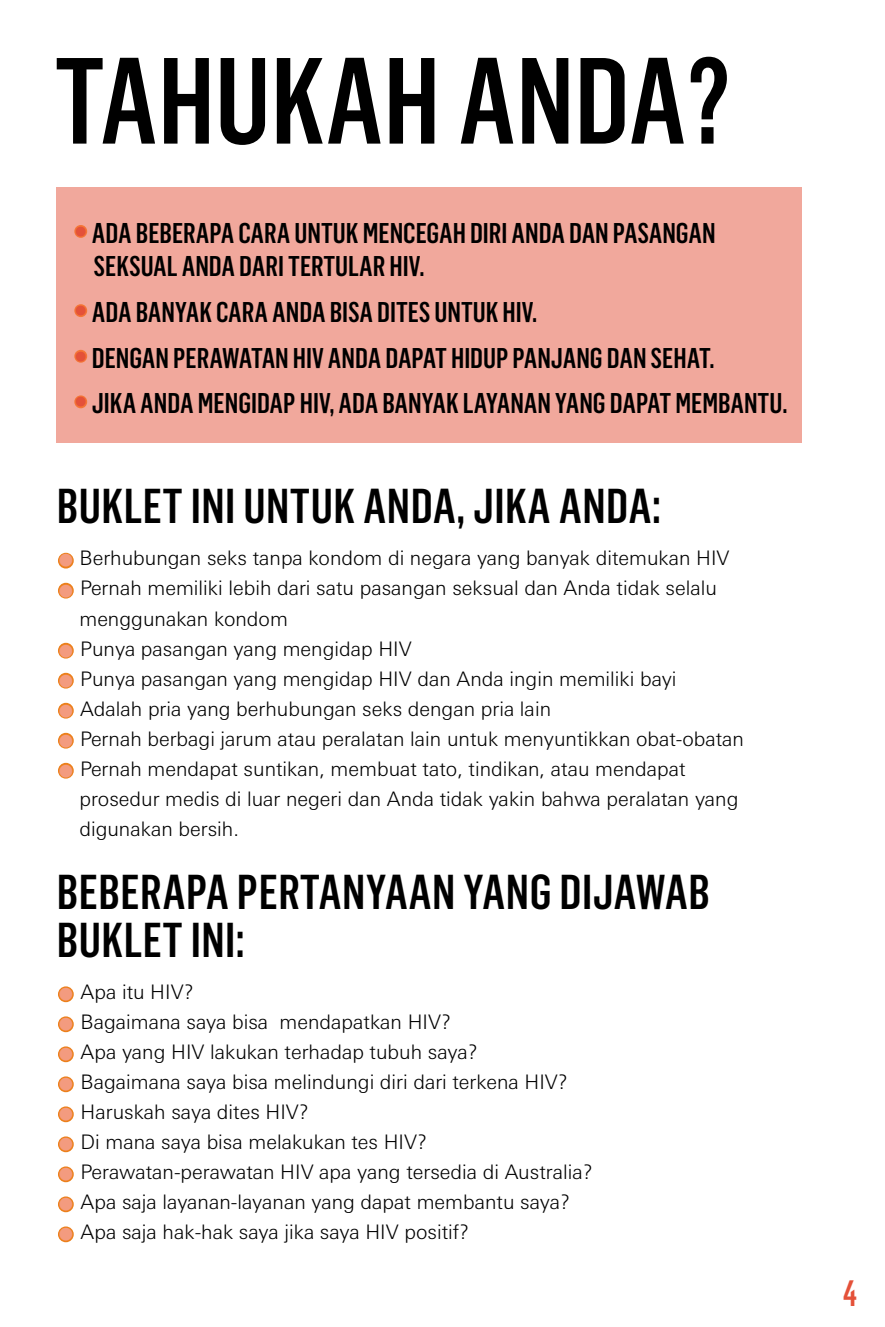
<style>
.page{position:relative;width:885px;height:1327px;background:#fff}
.page>*{position:absolute;margin:0;border:0;box-sizing:border-box;transform-origin:0 0}
.t1{font:500 48px/48px "Flama Condensed";letter-spacing:.01em;color:#000}
.t2{font:500 36px "Flama Condensed";color:#e45139}
.t3{font:500 28px/33.6px "Flama Condensed";color:#000}
.t4{font:300 20px/30px "Linotype Univers Basic";color:#000}
.s1{font-size:38px;color:#e45139}
.s2{font-size:35.4px;color:#f39b7f}
</style>
<div class="page">
<div style="left:58px;top:986px;width:16px;height:16px;border:3px solid #ec801b;border-radius:50%"></div>
<div style="left:58px;top:1016px;width:16px;height:16px;border:3px solid #ec801b;border-radius:50%"></div>
<div style="left:58px;top:1046px;width:16px;height:16px;border:3px solid #ec801b;border-radius:50%"></div>
<div style="left:58px;top:1076px;width:16px;height:16px;border:3px solid #ec801b;border-radius:50%"></div>
<div style="left:58px;top:1106px;width:16px;height:16px;border:3px solid #ec801b;border-radius:50%"></div>
<div style="left:58px;top:1136px;width:16px;height:16px;border:3px solid #ec801b;border-radius:50%"></div>
<div style="left:58px;top:1166px;width:16px;height:16px;border:3px solid #ec801b;border-radius:50%"></div>
<div style="left:58px;top:1196px;width:16px;height:16px;border:3px solid #ec801b;border-radius:50%"></div>
<div style="left:58px;top:1226px;width:16px;height:16px;border:3px solid #ec801b;border-radius:50%"></div>
<div style="left:58px;top:553px;width:16px;height:15px;border:3px solid #ec801b;border-radius:50%"></div>
<div style="left:58px;top:583px;width:16px;height:15px;border:3px solid #ec801b;border-radius:50%"></div>
<div style="left:58px;top:643px;width:16px;height:15px;border:3px solid #ec801b;border-radius:50%"></div>
<div style="left:58px;top:673px;width:16px;height:15px;border:3px solid #ec801b;border-radius:50%"></div>
<div style="left:58px;top:703px;width:16px;height:15px;border:3px solid #ec801b;border-radius:50%"></div>
<div style="left:58px;top:733px;width:16px;height:15px;border:3px solid #ec801b;border-radius:50%"></div>
<div style="left:58px;top:763px;width:16px;height:15px;border:3px solid #ec801b;border-radius:50%"></div>
<div style="left:57px;top:187px;width:744px;height:255px;background:#f1a89c"></div>
<div style="left:74px;top:225px;width:13px;height:13px;border:3px solid #ec801b;border-radius:50%"></div>
<div style="left:74px;top:304px;width:13px;height:13px;border:3px solid #ec801b;border-radius:50%"></div>
<div style="left:74px;top:350px;width:13px;height:13px;border:3px solid #ec801b;border-radius:50%"></div>
<div style="left:74px;top:395px;width:13px;height:13px;border:3px solid #ec801b;border-radius:50%"></div>
<svg style="left:57px;top:57px;width:670px;height:88px"></svg>
<h3 class="t3" style="left:94px;top:215px;width:623px;text-indent:-20px"><span class="s1">•</span> ADA BEBERAPA CARA UNTUK MENCEGAH DIRI ANDA DAN PASANGAN<br>SEKSUAL ANDA DARI TERTULAR HIV.</h3>
<h3 class="t3" style="left:74px;top:294px;width:465px"><span class="s1">•</span> ADA BANYAK CARA ANDA BISA DITES UNTUK HIV.</h3>
<h3 class="t3" style="left:74px;top:340px;width:642px"><span class="s1">•</span> DENGAN PERAWATAN HIV ANDA DAPAT HIDUP PANJANG DAN SEHAT.</h3>
<h3 class="t3" style="left:74px;top:386px;width:715px"><span class="s1">•</span> JIKA ANDA MENGIDAP HIV, ADA BANYAK LAYANAN YANG DAPAT MEMBANTU.</h3>
<h1 class="t1" style="left:57px;top:480px;width:605px">BUKLET INI UNTUK ANDA, JIKA ANDA:</h1>
<p class="t4" style="left:57px;top:543px;width:674px"><span class="s2">•</span> Berhubungan seks tanpa kondom di negara yang banyak ditemukan HIV</p>
<p class="t4" style="left:79px;top:573px;width:639px;text-indent:-23px"><span class="s2">•</span> Pernah memiliki lebih dari satu pasangan seksual dan Anda tidak selalu menggunakan kondom</p>
<p class="t4" style="left:57px;top:633px;width:356px"><span class="s2">•</span> Punya pasangan yang mengidap HIV</p>
<p class="t4" style="left:57px;top:663px;width:621px"><span class="s2">•</span> Punya pasangan yang mengidap HIV dan Anda ingin memiliki bayi</p>
<p class="t4" style="left:57px;top:693px;width:496px"><span class="s2">•</span> Adalah pria yang berhubungan seks dengan pria lain</p>
<p class="t4" style="left:57px;top:723px;width:688px"><span class="s2">•</span> Pernah berbagi jarum atau peralatan lain untuk menyuntikkan obat-obatan</p>
<p class="t4" style="left:79px;top:753px;width:660px;text-indent:-23px"><span class="s2">•</span> Pernah mendapat suntikan, membuat tato, tindikan, atau mendapat prosedur medis di luar negeri dan Anda tidak yakin bahwa peralatan yang digunakan bersih.</p>
<h1 class="t1" style="left:57px;top:866px;width:650px">BEBERAPA PERTANYAAN YANG DIJAWAB<br>BUKL</h1>
<h1 class="t1" style="left:143px;top:914px;width:103px">ET INI:</h1>
<p class="t4" style="left:57px;top:977px;width:138px"><span class="s2">•</span> Apa itu HIV?</p>
<p class="t4" style="left:57px;top:1007px;width:395px"><span class="s2">•</span> Bagaimana saya bisa mendapatkan HIV?</p>
<p class="t4" style="left:57px;top:1037px;width:422px"><span class="s2">•</span> Apa yang HIV lakukan terhadap tubuh saya?</p>
<p class="t4" style="left:57px;top:1067px;width:512px"><span class="s2">•</span> Bagaimana saya bisa melindungi diri dari terkena HIV?</p>
<p class="t4" style="left:57px;top:1097px;width:253px"><span class="s2">•</span> Haruskah saya dites HIV?</p>
<p class="t4" style="left:57px;top:1127px;width:371px"><span class="s2">•</span> Di mana saya bisa melakukan tes HIV?</p>
<p class="t4" style="left:57px;top:1157px;width:537px"><span class="s2">•</span> Perawatan-perawatan HIV apa yang tersedia di Australia?</p>
<p class="t4" style="left:57px;top:1187px;width:514px"><span class="s2">•</span> Apa saja layanan-layanan yang dapat membantu saya?</p>
<p class="t4" style="left:57px;top:1217px;width:413px"><span class="s2">•</span> Apa saja hak-hak saya jika saya HIV positif?</p>
<h2 class="t2" style="left:842px;top:1271px;width:16px">4</h2>
</div>
